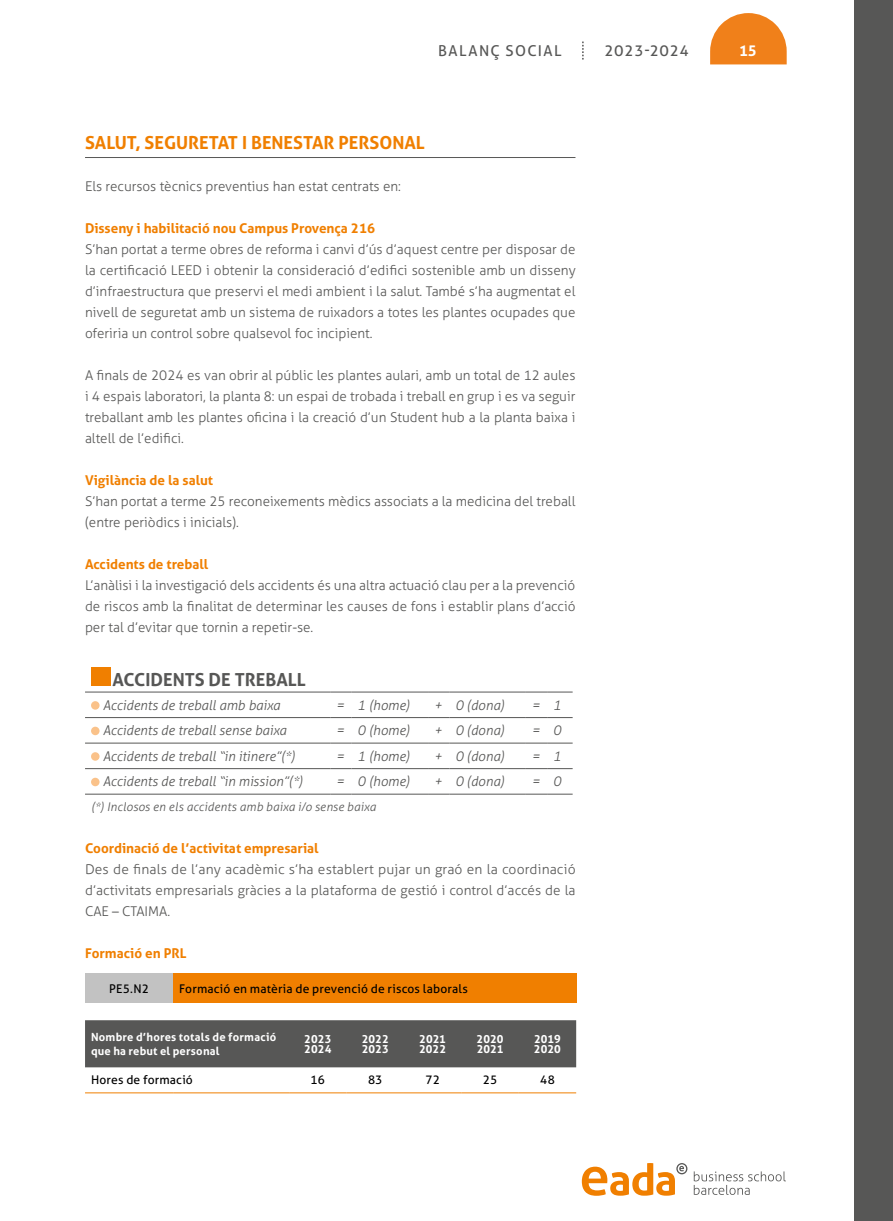
<style>
.page{position:relative;width:893px;height:1221px;background:#fff}
.page>*{position:absolute;margin:0;border:0;box-sizing:border-box;transform-origin:0 0}
.t1{font:700 18px "Aller";color:#f07f00}
.t2{font:700 18px "Aller";color:#575756}
.t3{font:15px "Aller";letter-spacing:.085em;color:#575756}
.t4{font:700 15px "Aller";color:#fff}
.t5{font:300 13.5px/21px "Aller";color:#575756;text-align:justify}
.t6{font:italic 300 13.5px "Aller";color:#575756}
.t7{font:700 13.5px "Aller";color:#f07f00}
.t8{font:12px "Aller";letter-spacing:.015em;color:#000}
.t9{font:italic 300 12px "Aller";letter-spacing:.015em;color:#575756}
.t10{font:700 11.25px/10.5px "Aller";letter-spacing:.015em;color:#fff}
</style>
<div class="page">
<div style="left:855px;top:0;width:38px;height:1220px;background:#575756"></div>
<svg style="left:583px;top:42px;width:1px;height:18px"></svg>
<svg style="left:710px;top:13px;width:77px;height:51px"></svg>
<svg style="left:582px;top:1163px;width:105px;height:32px"></svg>
<svg style="left:694px;top:1171px;width:92px;height:23px"></svg>
<hr style="left:85px;top:157px;width:490px;height:1px;background:#575756">
<hr style="left:85px;top:691px;width:245px;height:1px;background:#575756">
<svg style="left:330px;top:691px;width:21px;height:1px"></svg>
<hr style="left:351px;top:691px;width:77px;height:1px;background:#575756">
<svg style="left:428px;top:691px;width:21px;height:1px"></svg>
<hr style="left:449px;top:691px;width:77px;height:1px;background:#575756">
<svg style="left:526px;top:691px;width:47px;height:1px"></svg>
<hr style="left:85px;top:717px;width:245px;height:1px;background:#575756">
<svg style="left:330px;top:717px;width:21px;height:1px"></svg>
<hr style="left:351px;top:717px;width:77px;height:1px;background:#575756">
<svg style="left:428px;top:717px;width:21px;height:1px"></svg>
<hr style="left:449px;top:717px;width:77px;height:1px;background:#575756">
<svg style="left:526px;top:717px;width:47px;height:1px"></svg>
<hr style="left:85px;top:742px;width:245px;height:1px;background:#575756">
<svg style="left:330px;top:742px;width:21px;height:1px"></svg>
<hr style="left:351px;top:742px;width:77px;height:1px;background:#575756">
<svg style="left:428px;top:742px;width:21px;height:1px"></svg>
<hr style="left:449px;top:742px;width:77px;height:1px;background:#575756">
<svg style="left:526px;top:742px;width:47px;height:1px"></svg>
<hr style="left:85px;top:768px;width:245px;height:1px;background:#575756">
<svg style="left:330px;top:768px;width:21px;height:1px"></svg>
<hr style="left:351px;top:768px;width:77px;height:1px;background:#575756">
<svg style="left:428px;top:768px;width:21px;height:1px"></svg>
<hr style="left:449px;top:768px;width:77px;height:1px;background:#575756">
<svg style="left:526px;top:768px;width:47px;height:1px"></svg>
<hr style="left:85px;top:793px;width:245px;height:1px;background:#575756">
<svg style="left:330px;top:793px;width:21px;height:1px"></svg>
<hr style="left:351px;top:793px;width:77px;height:1px;background:#575756">
<svg style="left:428px;top:793px;width:21px;height:1px"></svg>
<hr style="left:449px;top:793px;width:77px;height:1px;background:#575756">
<svg style="left:526px;top:793px;width:47px;height:1px"></svg>
<div style="left:91px;top:667px;width:19px;height:19px;background:#f07f00"></div>
<div style="left:91px;top:701px;width:9px;height:8px;background:#fac28a;border-radius:50%"></div>
<div style="left:91px;top:726px;width:9px;height:9px;background:#fac28a;border-radius:50%"></div>
<div style="left:91px;top:752px;width:9px;height:8px;background:#fac28a;border-radius:50%"></div>
<div style="left:91px;top:777px;width:9px;height:9px;background:#fac28a;border-radius:50%"></div>
<div style="left:85px;top:973px;width:88px;height:30px;background:#c2c2c2"></div>
<div style="left:173px;top:973px;width:403px;height:30px;background:#f07f00"></div>
<div style="left:85px;top:1020px;width:491px;height:47px;background:#575756"></div>
<hr style="left:85px;top:1092px;width:88px;height:1px;background:#f07f00">
<hr style="left:173px;top:1092px;width:116px;height:1px;background:#f07f00">
<hr style="left:461px;top:1092px;width:58px;height:1px;background:#f07f00">
<hr style="left:519px;top:1092px;width:57px;height:1px;background:#f07f00">
<hr style="left:289px;top:1092px;width:58px;height:1px;background:#f07f00">
<hr style="left:347px;top:1092px;width:57px;height:1px;background:#f07f00">
<hr style="left:404px;top:1092px;width:57px;height:1px;background:#f07f00">
<p class="t3" style="left:438px;top:41px;width:125px">BALANÇ SOCIAL</p>
<p class="t3" style="left:604px;top:41px;width:86px">2023-2024</p>
<p class="t4" style="left:740px;top:41px;width:19px">15</p>
<h1 class="t1" style="left:85px;top:131px;width:341px">SALUT, SEGURETAT I BENESTAR PERSONAL</h1>
<p class="t5" style="left:85px;top:175px;width:318px">Els recursos tècnics preventius han estat centrats en:</p>
<p class="t7" style="left:85px;top:219px;width:292px">Disseny i habilitació nou Campus Provença 216</p>
<p class="t5" style="left:85px;top:238px;width:492px">S’han portat a terme obres de reforma i canvi d’ús d’aquest centre per disposar de la certificació LEED i obtenir la consideració d’edifici sostenible amb un disseny d’infraestructura que preservi el medi ambient i la salut. També s’ha augmentat el nivell de seguretat amb un sistema de ruixadors a totes les plantes ocupades que oferiria un control sobre qualsevol foc incipient.</p>
<p class="t5" style="left:85px;top:364px;width:492px">A finals de 2024 es van obrir al públic les plantes aulari, amb un total de 12 aules i 4 espais laboratori, la planta 8: un espai de trobada i treball en grup i es va seguir treballant amb les plantes oficina i la creació d’un Student hub a la planta baixa i altell de l’edifici.</p>
<p class="t7" style="left:85px;top:471px;width:129px">Vigilància de la salut</p>
<p class="t5" style="left:85px;top:490px;width:492px">S’han portat a terme 25 reconeixements mèdics associats a la medicina del treball (entre periòdics i inicials).</p>
<p class="t7" style="left:85px;top:555px;width:125px">Accidents de treball</p>
<p class="t5" style="left:85px;top:574px;width:492px">L’anàlisi i la investigació dels accidents és una altra actuació clau per a la prevenció de riscos amb la finalitat de determinar les causes de fons i establir plans d’acció per tal d’evitar que tornin a repetir-se.</p>
<h1 class="t2" style="left:113px;top:668px;width:194px">ACCIDENTS DE TREBALL</h1>
<p class="t6" style="left:103px;top:696px;width:179px">Accidents de treball amb baixa</p>
<p class="t6" style="left:336px;top:696px;width:75px">= 1 (home)</p>
<p class="t6" style="left:434px;top:696px;width:72px">+ 0 (dona)</p>
<p class="t6" style="left:532px;top:696px;width:31px">= 1</p>
<p class="t6" style="left:103px;top:722px;width:185px">Accidents de treball sense baixa</p>
<p class="t6" style="left:336px;top:722px;width:75px">= 0 (home)</p>
<p class="t6" style="left:434px;top:722px;width:72px">+ 0 (dona)</p>
<p class="t6" style="left:532px;top:722px;width:31px">= 0</p>
<p class="t6" style="left:103px;top:747px;width:194px">Accidents de treball “in itinere”(*)</p>
<p class="t6" style="left:336px;top:747px;width:75px">= 1 (home)</p>
<p class="t6" style="left:434px;top:747px;width:72px">+ 0 (dona)</p>
<p class="t6" style="left:532px;top:747px;width:31px">= 1</p>
<p class="t6" style="left:103px;top:773px;width:202px">Accidents de treball “in mission”(*)</p>
<p class="t6" style="left:336px;top:773px;width:75px">= 0 (home)</p>
<p class="t6" style="left:434px;top:773px;width:72px">+ 0 (dona)</p>
<p class="t6" style="left:532px;top:773px;width:31px">= 0</p>
<p class="t9" style="left:91px;top:799px;width:286px">(*) Inclosos en els accidents amb baixa i/o sense baixa</p>
<p class="t7" style="left:85px;top:839px;width:235px">Coordinació de l’activitat empresarial</p>
<p class="t5" style="left:85px;top:858px;width:492px">Des de finals de l’any acadèmic s’ha establert pujar un graó en la coordinació d’activitats empresarials gràcies a la plataforma de gestió i control d’accés de la CAE – CTAIMA.</p>
<p class="t7" style="left:85px;top:944px;width:103px">Formació en PRL</p>
<p class="t8" style="left:109px;top:980px;width:41px">PE5.N2</p>
<p class="t8" style="left:179px;top:980px;width:290px">Formació en matèria de prevenció de riscos laborals</p>
<p class="t10" style="left:91px;top:1030px;width:187px;line-height:13.5px">Nombre d’hores totals de formació que ha rebut el personal</p>
<p class="t10" style="left:304px;top:1033px;width:29px">2023<br>2024</p>
<p class="t10" style="left:362px;top:1033px;width:29px">2022<br>2023</p>
<p class="t10" style="left:419px;top:1033px;width:29px">2021<br>2022</p>
<p class="t10" style="left:477px;top:1033px;width:29px">2020<br>2021</p>
<p class="t10" style="left:534px;top:1033px;width:29px">2019<br>2020</p>
<p class="t8" style="left:91px;top:1072px;width:103px">Hores de formació</p>
<p class="t8" style="left:311px;top:1072px;width:16px">16</p>
<p class="t8" style="left:368px;top:1072px;width:16px">83</p>
<p class="t8" style="left:425px;top:1072px;width:16px">72</p>
<p class="t8" style="left:483px;top:1072px;width:16px">25</p>
<p class="t8" style="left:540px;top:1072px;width:16px">48</p>
</div>
